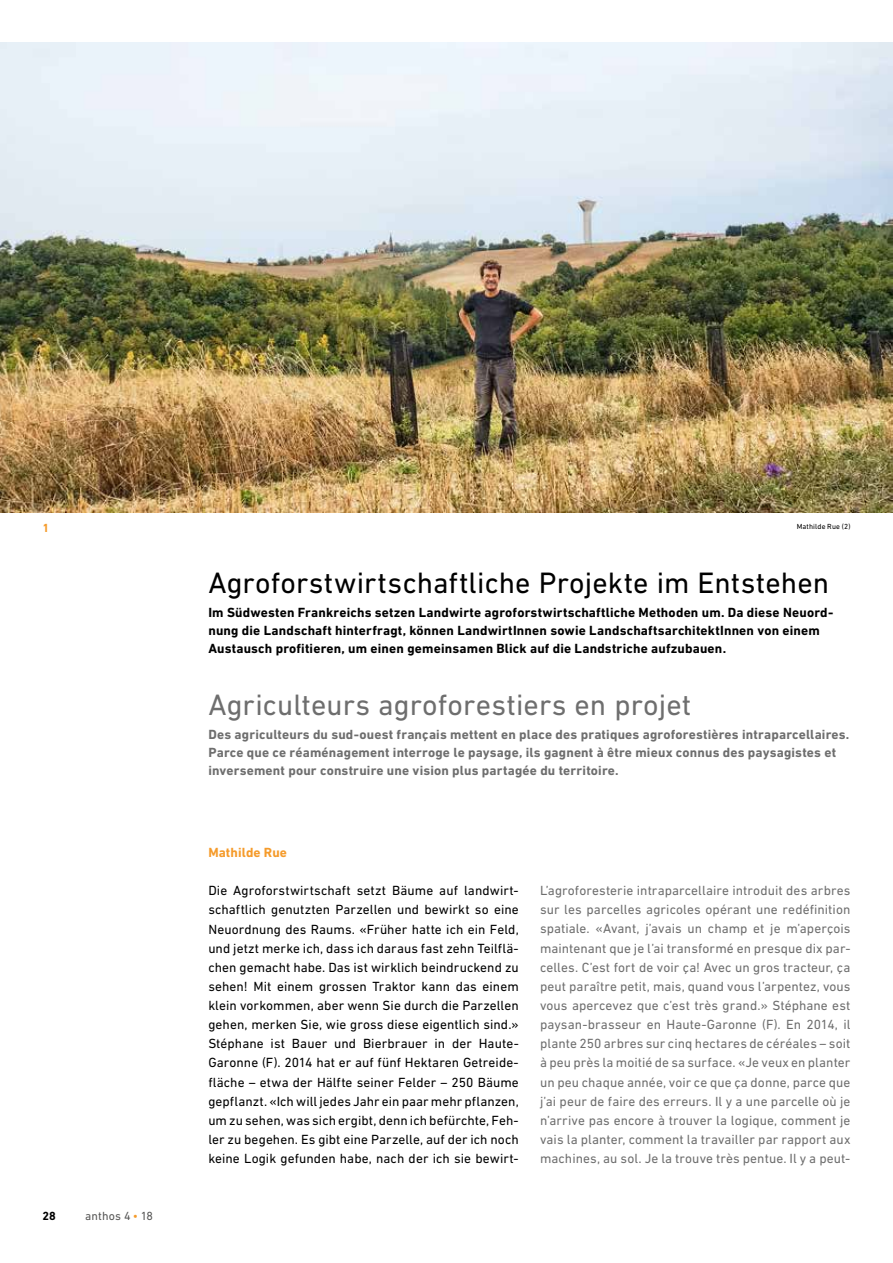
<style>
.page{position:relative;width:893px;height:1263px;background:#fff}
.page>*{position:absolute;margin:0;border:0;box-sizing:border-box;transform-origin:0 0}
.t1{font:30px "DIN Next LT Pro";letter-spacing:.005em;color:#000}
.t2{font:30px "DIN Next LT Pro";letter-spacing:.005em;color:#6e6e6e}
.t3{font:13.5px/19.2px "DIN Next LT Pro";letter-spacing:.01em;color:#6e6e6e;text-align:justify}
.t4{font:13.5px/19.2px "DIN Next LT Pro";letter-spacing:.005em;color:#000;text-align:justify}
.t5{font:700 13.5px/18px "DIN Next LT Pro";letter-spacing:.015em;color:#000}
.t6{font:700 13.5px/18px "DIN Next LT Pro";letter-spacing:.015em;color:#6e6e6e}
.t7{font:700 13.5px "DIN Next LT Pro";letter-spacing:.01em;color:#f59b2b}
.t8{font:12px "DIN Next LT Pro";letter-spacing:.01em;color:#565655}
.t9{font:700 12px "DIN Next LT Pro";color:#000}
.t10{font:700 12px "DIN Next LT Pro";color:#f59b2b}
.t11{font:7.5px "DIN Next LT Pro";letter-spacing:.015em;color:#000}
.s1{color:#f59b2b}
</style>
<div class="page">
<img style="left:0;top:43px;width:893px;height:470px">
<p class="t10" style="left:43px;top:523px;width:8px">1</p>
<p class="t11" style="left:797px;top:522px;width:55px">Mathilde Rue (2)</p>
<h1 class="t1" style="left:208px;top:566px;width:622px">Agroforstwirtschaftliche Projekte im Entstehen</h1>
<p class="t5" style="left:208px;top:604px;width:626px">Im Südwesten Frankreichs setzen Landwirte agroforstwirtschaftliche Methoden um. Da diese Neuord&shy;nung die Landschaft hinterfragt, können LandwirtInnen sowie LandschaftsarchitektInnen von einem<br>Austausch profitieren, um einen gemeinsamen Blick auf die Landstriche aufzubauen.</p>
<h1 class="t2" style="left:208px;top:688px;width:485px">Agriculteurs agroforestiers en projet</h1>
<p class="t6" style="left:208px;top:727px;width:643px">Des agriculteurs du sud-ouest français mettent en place des pratiques agroforestières intraparcellaires.<br>Parce que ce réaménagement interroge le paysage, ils gagnent à être mieux connus des paysagistes et inversement pour construire une vision plus partagée du territoire.</p>
<p class="t9" style="left:43px;top:1212px;width:15px">28</p>
<p class="t8" style="left:85px;top:1210px;width:69px">anthos 4 <span class="s1">•</span> 18</p>
<p class="t7" style="left:208px;top:847px;width:80px">Mathilde Rue</p>
<p class="t4" style="left:208px;top:881px;width:312px">Die Agroforstwirtschaft setzt Bäume auf landwirt&shy;schaftlich genutzten Parzellen und bewirkt so eine Neuordnung des Raums. «Früher hatte ich ein Feld, und jetzt merke ich, dass ich daraus fast zehn Teilflä&shy;chen gemacht habe. Das ist wirklich beindruckend zu sehen! Mit einem grossen Traktor kann das einem klein vorkommen, aber wenn Sie durch die Parzellen gehen, merken Sie, wie gross diese eigentlich sind.» Stéphane ist Bauer und Bierbrauer in der Haute-Garonne (F). 2014 hat er auf fünf Hektaren Getreide&shy;fläche – etwa der Hälfte seiner Felder – 250 Bäume gepflanzt. «Ich will jedes Jahr ein paar mehr pflanzen, um zu sehen, was sich ergibt, denn ich befürchte, Feh&shy;ler zu begehen. Es gibt eine Parzelle, auf der ich noch keine Logik gefunden habe, nach der ich sie bewirt-</p>
<p class="t3" style="left:540px;top:881px;width:312px">L’agroforesterie intraparcellaire introduit des arbres sur les parcelles agricoles opérant une redéfinition spatiale. «Avant, j’avais un champ et je m’aperçois maintenant que je l’ai transformé en presque dix par&shy;celles. C’est fort de voir ça! Avec un gros tracteur, ça peut paraître petit, mais, quand vous l’arpentez, vous vous apercevez que c’est très grand.» Stéphane est paysan-brasseur en Haute-Garonne (F). En 2014, il plante 250 arbres sur cinq hectares de céréales – soit à peu près la moitié de sa surface. «Je veux en planter un peu chaque année, voir ce que ça donne, parce que j’ai peur de faire des erreurs. Il y a une parcelle où je n’arrive pas encore à trouver la logique, comment je vais la planter, comment la travailler par rapport aux machines, au sol. Je la trouve très pentue. Il y a peut-</p>
</div>
